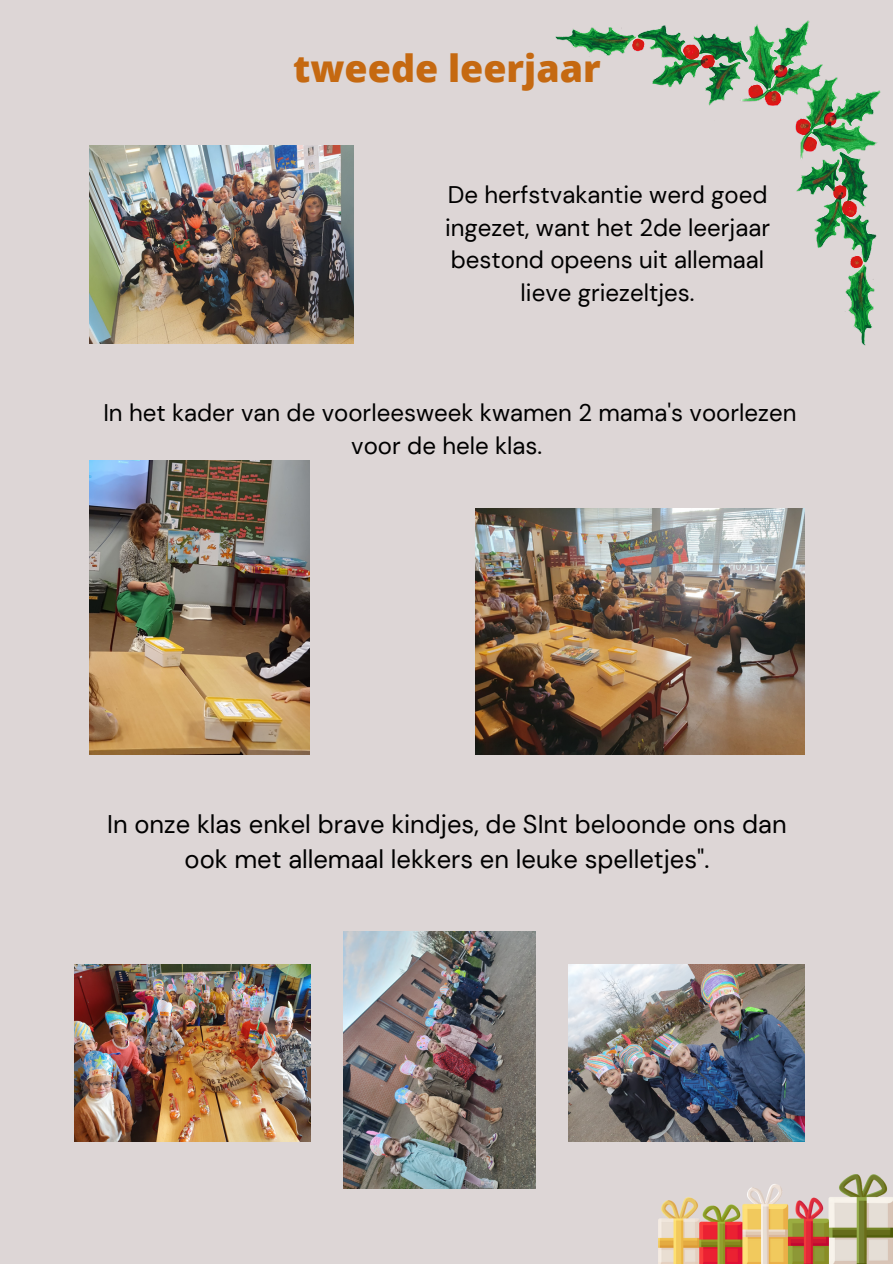
<style>
.page{position:relative;width:893px;height:1264px;background:#fff}
.page>*{position:absolute;margin:0;border:0;box-sizing:border-box;transform-origin:0 0}
.t1{font:800 37.5px "Open Sans";color:#c56911}
.t2{font:25.5px/34.8px "DM Sans";color:#000;text-align:center}
.t3{font:24px/32.7px "DM Sans";color:#000;text-align:center}
</style>
<div class="page">
<div style="left:0;top:0;width:892px;height:1263px;background:#ddd6d6"></div>
<img style="left:89px;top:145px;width:265px;height:198px">
<img style="left:89px;top:460px;width:221px;height:294px">
<img style="left:475px;top:508px;width:329px;height:247px">
<img style="left:75px;top:964px;width:235px;height:177px">
<img style="left:343px;top:931px;width:193px;height:257px">
<img style="left:569px;top:964px;width:235px;height:177px">
<img style="left:555px;top:20px;width:326px;height:326px">
<img style="left:658px;top:1174px;width:234px;height:89px">
<p class="t1" style="left:293px;top:42px;width:309px">tweede leerjaar</p>
<p class="t3" style="left:445px;top:178px;width:326px">De herfstvakantie werd goed ingezet, want het 2de leerjaar bestond opeens uit allemaal lieve griezeltjes.</p>
<p class="t3" style="left:103px;top:397px;width:694px">In het kader van de voorleesweek kwamen 2 mama's voorlezen voor de hele klas.</p>
<p class="t2" style="left:107px;top:807px;width:680px">In onze klas enkel brave kindjes, de SInt beloonde ons dan ook met allemaal lekkers en leuke spelletjes".</p>
</div>
